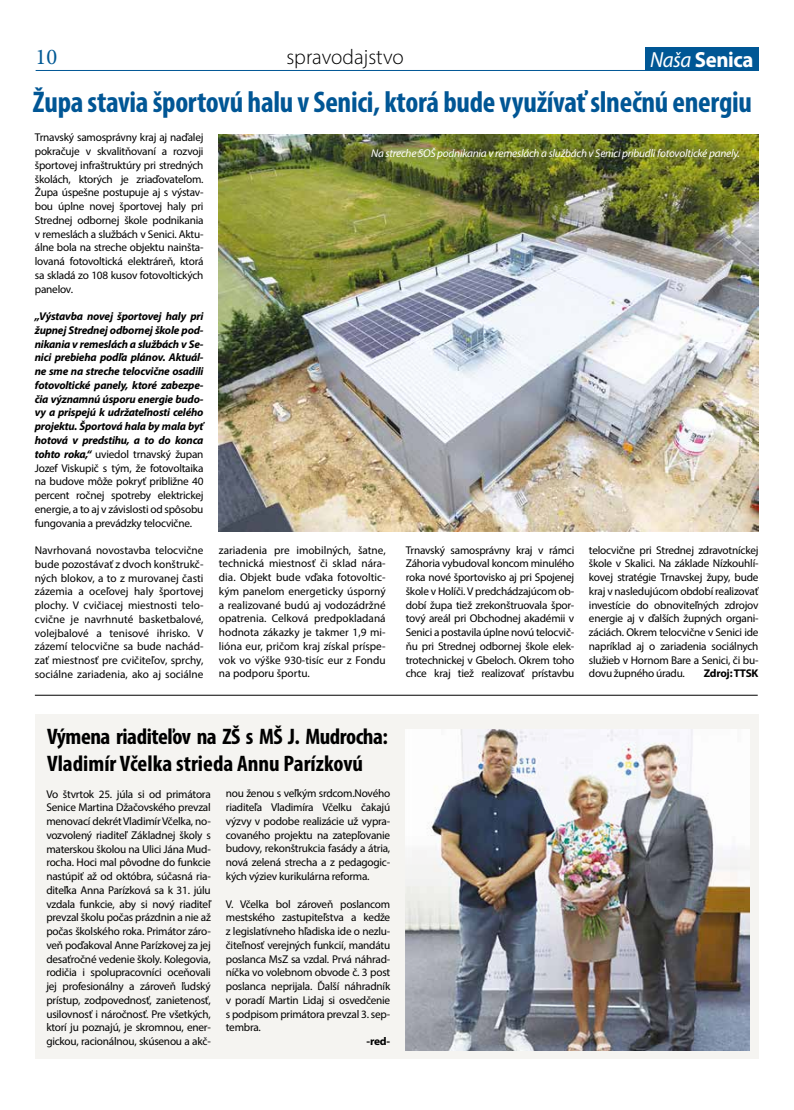
<style>
.page{position:relative;width:794px;height:1110px;background:#fff}
.page>*{position:absolute;margin:0;border:0;box-sizing:border-box;transform-origin:0 0}
.t1{font:700 condensed 30px "Myriad Pro";letter-spacing:-.01em;color:#005695}
.t2{font:700 condensed 22.5px/27.5px "Myriad Pro";letter-spacing:-.01em;color:#000;scale:1.04 1}
.t3{font:22.5px "Minion Pro";color:#005995}
.t4{font:700 21.88px "Myriad Pro";letter-spacing:-.02em;color:#fff;scale:.95 1}
.t5{font:300 21.25px "Myriad Pro";color:#000}
.t6{font:11.25px/13.8px "Myriad Pro";letter-spacing:-.02em;color:#000;text-align:justify}
.t7{font:italic 700 11.25px/13.8px "Myriad Pro";letter-spacing:-.02em;color:#000;text-align:justify}
.t8{font:italic 11.25px "Myriad Pro";letter-spacing:-.02em;color:#fff}
.t9{font:700 11.25px "Myriad Pro";letter-spacing:-.02em;color:#000}
.s1{font-weight:400;font-style:italic}
.s2{font-weight:400;font-style:normal}
</style>
<div class="page">
<hr style="left:36px;top:70px;width:722px;height:1px;background:#005695">
<div style="left:645px;top:47px;width:113px;height:23px;background:#005795"></div>
<img style="left:219px;top:135px;width:539px;height:396px">
<hr style="left:35px;top:694px;width:722px;height:1px;background:#000">
<div style="left:35px;top:714px;width:723px;height:344px;background:#f5f4f1"></div>
<img style="left:406px;top:729px;width:343px;height:321px">
<h2 class="t3" style="left:36px;top:42px;width:23px">10</h2>
<h3 class="t5" style="left:286px;top:44px;width:119px">spravodajstvo</h3>
<h3 class="t4" style="left:650px;top:45px;width:110px"><span class="s1">Naša</span> Senica</h3>
<h1 class="t1" style="left:33px;top:83px;width:720px">Župa stavia športovú halu v Senici, ktorá bude využívať slnečnú energiu</h1>
<p class="t6" style="left:35px;top:130px;width:170px">Trnavský samosprávny kraj aj naďalej pokračuje v skvalitňovaní a rozvoji športovej infraštruktúry pri stredných školách, ktorých je zriaďovateľom.<br>Župa úspešne postupuje aj s výstav&shy;bou úplne novej športovej haly pri Strednej odbornej škole podnikania v remeslách a službách v Senici. Aktu&shy;álne bola na streche objektu nainšta&shy;lovaná fotovoltická elektráreň, ktorá sa skladá zo 108 kusov fotovoltických panelov.</p>
<p class="t7" style="left:35px;top:309px;width:170px">„Výstavba novej športovej haly pri župnej Strednej odbornej škole pod&shy;nikania v remeslách a službách v Se&shy;nici prebieha podľa plánov. Aktuál&shy;ne sme na streche telocvične osadili fotovoltické panely, ktoré zabezpe&shy;čia významnú úsporu energie budo&shy;vy a prispejú k udržateľnosti celého projektu. Športová hala by mala byť hotová v predstihu, a to do konca tohto roka,“ <span class="s2">uviedol trnavský župan Jozef Viskupič s tým, že fotovoltaika na budove môže pokryť približne 40 percent ročnej spotreby elektrickej energie, a to aj v závislosti od spôsobu fungovania a prevádzky telocvične.</span></p>
<p class="t6" style="left:35px;top:543px;width:170px">Navrhovaná novostavba telocvične bude pozostávať z dvoch konštrukč&shy;ných blokov, a to z murovanej časti zázemia a oceľovej haly športovej plochy. V cvičiacej miestnosti telo&shy;cvične je navrhnuté basketbalové, volejbalové a tenisové ihrisko. V zázemí telocvične sa bude nachád&shy;zať miestnosť pre cvičiteľov, sprchy, sociálne zariadenia, ako aj sociálne</p>
<p class="t6" style="left:589px;top:542px;width:171px">telocvične pri Strednej zdravotníckej škole v Skalici. Na základe Nízkouhlí&shy;kovej stratégie Trnavskej župy, bude kraj v nasledujúcom období realizovať investície do obnoviteľných zdrojov energie aj v ďalších župných organi&shy;záciách. Okrem telocvične v Senici ide napríklad aj o zariadenia sociálnych služieb v Hornom Bare a Senici, či bu&shy;dovu župného úradu.</p>
<p class="t8" style="left:371px;top:146px;width:370px">Na streche SOŠ podnikania v remeslách a službách v Senici pribudli fotovoltické panely.</p>
<p class="t6" style="left:219px;top:542px;width:168px">zariadenia pre imobilných, šatne, technická miestnosť či sklad nára&shy;dia. Objekt bude vďaka fotovoltic&shy;kým panelom energeticky úsporný a realizované budú aj vodozádržné opatrenia. Celková predpokladaná hodnota zákazky je takmer 1,9 mi&shy;lióna eur, pričom kraj získal príspe&shy;vok vo výške 930-tisíc eur z Fondu na podporu športu.</p>
<p class="t6" style="left:406px;top:542px;width:170px">Trnavský samosprávny kraj v rámci Záhoria vybudoval koncom minulého roka nové športovisko aj pri Spojenej škole v Holíči. V predchádzajúcom ob&shy;dobí župa tiež zrekonštruovala špor&shy;tový areál pri Obchodnej akadémii v Senici a postavila úplne novú telocvič&shy;ňu pri Strednej odbornej škole elek&shy;trotechnickej v Gbeloch. Okrem toho chce kraj tiež realizovať prístavbu</p>
<p class="t9" style="left:703px;top:666px;width:56px">Zdroj: TTSK</p>
<h2 class="t2" style="left:47px;top:721px;width:329px">Výmena riaditeľov na ZŠ s MŠ J. Mudrocha:<br>Vladimír Včelka strieda Annu Parízkovú</h2>
<p class="t6" style="left:46px;top:786px;width:166px">Vo štvrtok 25. júla si od primátora Senice Martina Džačovského prevzal menovací dekrét Vladimír Včelka, no&shy;vozvolený riaditeľ Základnej školy s materskou školou na Ulici Jána Mud&shy;rocha. Hoci mal pôvodne do funkcie nastúpiť až od októbra, súčasná ria&shy;diteľka Anna Parízková sa k 31. júlu vzdala funkcie, aby si nový riaditeľ prevzal školu počas prázdnin a nie až počas školského roka. Primátor záro&shy;veň poďakoval Anne Parízkovej za jej desaťročné vedenie školy. Kolegovia, rodičia i spolupracovníci oceňovali jej profesionálny a zároveň ľudský prístup, zodpovednosť, zanietenosť, usilovnosť i náročnosť. Pre všetkých, ktorí ju poznajú, je skromnou, ener&shy;gickou, racionálnou, skúsenou a akč-</p>
<p class="t6" style="left:226px;top:786px;width:166px">nou ženou s veľkým srdcom.Nového riaditeľa Vladimíra Včelku čakajú výzvy v podobe realizácie už vypra&shy;covaného projektu na zatepľovanie budovy, rekonštrukcia fasády a átria, nová zelená strecha a z pedagogic&shy;kých výziev kurikulárna reforma.</p>
<p class="t6" style="left:226px;top:896px;width:166px">V. Včelka bol zároveň poslancom mestského zastupiteľstva a kedže z legislatívneho hľadiska ide o nezlu&shy;čiteľnosť verejných funkcií, mandátu poslanca MsZ sa vzdal. Prvá náhrad&shy;níčka vo volebnom obvode č. 3 post poslanca neprijala. Ďalší náhradník v poradí Martin Lidaj si osvedčenie s podpisom primátora prevzal 3. sep&shy;tembra.</p>
<p class="t9" style="left:367px;top:1033px;width:25px">-red-</p>
</div>
